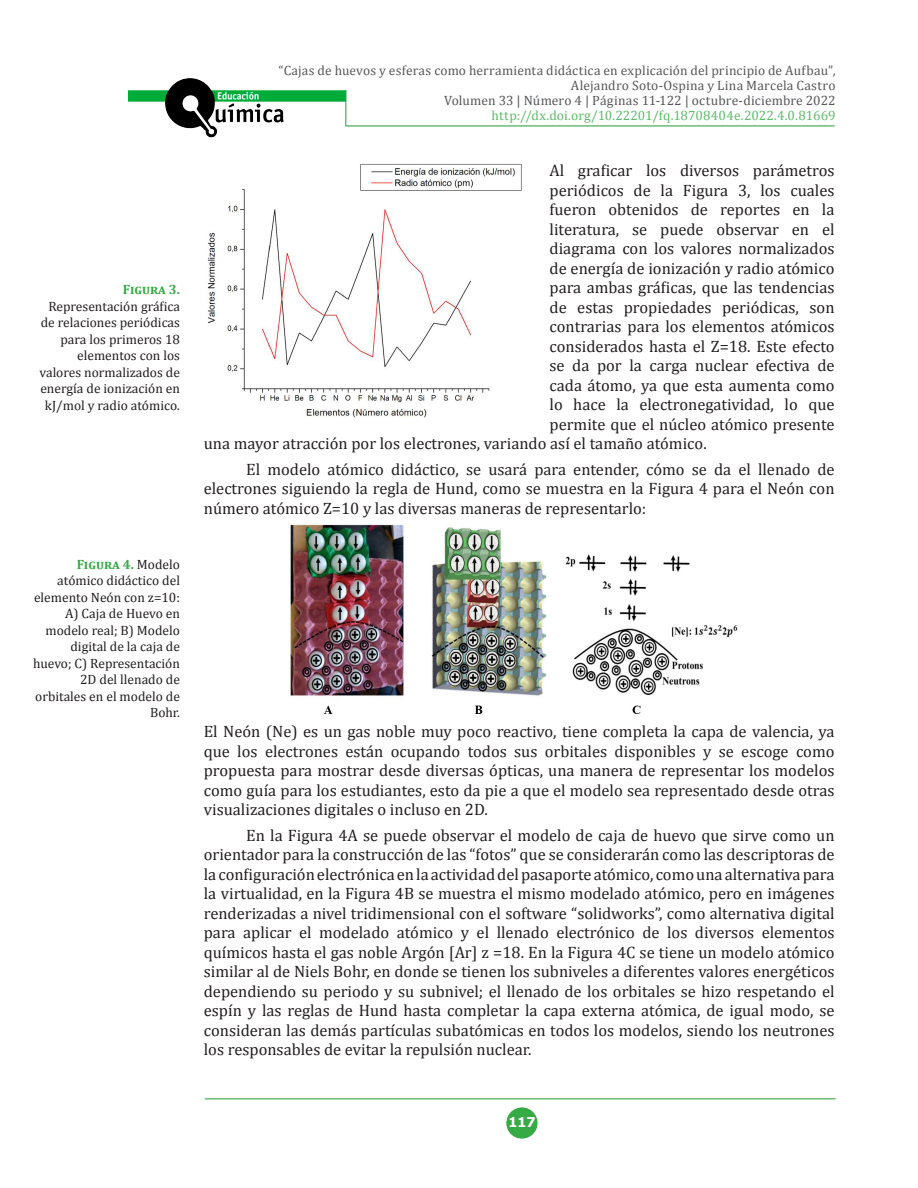
<style>
.page{position:relative;width:918px;height:1188px;background:#fff}
.page>*{position:absolute;margin:0;border:0;box-sizing:border-box;transform-origin:0 0}
.P-San{font:16.5px/19.5px "Cambria";color:#231f20;text-align:justify}
.P-SinSan{font:16.5px/19.5px "Cambria";color:#231f20;text-align:justify}
.PieImg{font:13.5px/16.5px "Cambria";color:#231f20;text-align:right}
.t1{font:13.5px/15px "Cambria";letter-spacing:.01em;color:#57585a;text-align:right}
.t2{font:13.5px "Cambria";color:#5ebb6a}
.t3{font:700 13.5px "Verdana";color:#fff}
.s1{font-weight:700;color:#36aa45}
</style>
<div class="page">
<img style="left:128px;top:78px;width:217px;height:59px">
<hr style="left:345px;top:125px;width:491px;height:2px;background:#85c38d">
<hr style="left:346px;top:126px;width:489px;height:1px;background:#36aa45">
<hr style="left:345px;top:89px;width:2px;height:38px;background:#231f20;opacity:.44">
<hr style="left:346px;top:90px;width:1px;height:36px;background:#36aa45">
<div style="left:506px;top:1107px;width:32px;height:32px;background:#36aa45;border-radius:50%"></div>
<div style="left:505px;top:1107px;width:33px;height:33px;border:1px solid #fff;border-radius:50%"></div>
<hr style="left:204px;top:1098px;width:632px;height:2px;background:#76be7f">
<hr style="left:205px;top:1099px;width:631px;height:1px;background:#36aa45">
<img style="left:207px;top:163px;width:315px;height:255px">
<img style="left:290px;top:524px;width:448px;height:190px">
<p class="PieImg" style="left:40px;top:281px;width:142px"><span class="s1">Figura 3.<br></span>Representación gráfica de relaciones periódicas para los primeros 18 elementos con los valores normalizados de energía de ionización en kJ/mol y radio atómico.</p>
<p class="PieImg" style="left:33px;top:556px;width:149px"><span class="s1">Figura 4.</span> Modelo atómico didáctico del elemento Neón con z=10:<br>A) Caja de Huevo en modelo real; B) Modelo digital de la caja de huevo; C) Representación<br>2D del llenado de orbitales en el modelo de<br>Bohr.</p>
<p class="t1" style="left:279px;top:63px;width:559px">“Cajas de huevos y esferas como herramienta didáctica en explicación del principio de Aufbau”,<br>Alejandro Soto-Ospina y Lina Marcela Castro<br>Volumen 33 | Número 4 | Páginas 11-122 | octubre-diciembre 2022</p>
<p class="t2" style="left:492px;top:107px;width:346px">http://dx.doi.org/10.22201/fq.18708404e.2022.4.0.81669</p>
<p class="P-SinSan" style="left:550px;top:161px;width:287px">Al graficar los diversos parámetros</p>
<p class="P-SinSan" style="left:550px;top:181px;width:286px">periódicos de la Figura 3, los cuales</p>
<p class="P-SinSan" style="left:550px;top:200px;width:286px">fueron obtenidos de reportes en la</p>
<p class="P-SinSan" style="left:550px;top:220px;width:286px">literatura, se puede observar en el</p>
<p class="P-SinSan" style="left:550px;top:239px;width:287px">diagrama con los valores normalizados</p>
<p class="P-SinSan" style="left:550px;top:259px;width:287px">de energía de ionización y radio atómico</p>
<p class="P-SinSan" style="left:550px;top:278px;width:287px">para ambas gráficas, que las tendencias</p>
<p class="P-SinSan" style="left:550px;top:298px;width:287px">de estas propiedades periódicas, son</p>
<p class="P-SinSan" style="left:550px;top:317px;width:287px">contrarias para los elementos atómicos</p>
<p class="P-SinSan" style="left:550px;top:337px;width:287px">considerados hasta el Z=18. Este efecto</p>
<p class="P-SinSan" style="left:550px;top:356px;width:286px">se da por la carga nuclear efectiva de</p>
<p class="P-SinSan" style="left:550px;top:376px;width:287px">cada átomo, ya que esta aumenta como</p>
<p class="P-SinSan" style="left:550px;top:395px;width:286px">lo hace la electronegatividad, lo que</p>
<p class="P-SinSan" style="left:550px;top:415px;width:287px">permite que el núcleo atómico presente</p>
<p class="P-SinSan" style="left:204px;top:434px;width:504px">una mayor atracción por los electrones, variando así el tamaño atómico.</p>
<p class="P-San" style="left:204px;top:460px;width:632px;text-indent:43px">El modelo atómico didáctico, se usará para entender, cómo se da el llenado de electrones siguiendo la regla de Hund, como se muestra en la Figura 4 para el Neón con número atómico Z=10 y las diversas maneras de representarlo:</p>
<p class="P-SinSan" style="left:204px;top:722px;width:632px">El Neón (Ne) es un gas noble muy poco reactivo, tiene completa la capa de valencia, ya que los electrones están ocupando todos sus orbitales disponibles y se escoge como propuesta para mostrar desde diversas ópticas, una manera de representar los modelos como guía para los estudiantes, esto da pie a que el modelo sea representado desde otras visualizaciones digitales o incluso en 2D.</p>
<p class="P-San" style="left:204px;top:826px;width:632px;text-indent:43px">En la Figura 4A se puede observar el modelo de caja de huevo que sirve como un orientador para la construcción de las “fotos” que se considerarán como las descriptoras de la configuración electrónica en la actividad del pasaporte atómico, como una alternativa para la virtualidad, en la Figura 4B se muestra el mismo modelado atómico, pero en imágenes renderizadas a nivel tridimensional con el software “solidworks”, como alternativa digital para aplicar el modelado atómico y el llenado electrónico de los diversos elementos químicos hasta el gas noble Argón [Ar] z =18. En la Figura 4C se tiene un modelo atómico similar al de Niels Bohr, en donde se tienen los subniveles a diferentes valores energéticos dependiendo su periodo y su subnivel; el llenado de los orbitales se hizo respetando el espín y las reglas de Hund hasta completar la capa externa atómica, de igual modo, se consideran las demás partículas subatómicas en todos los modelos, siendo los neutrones los responsables de evitar la repulsión nuclear.</p>
<p class="t3" style="left:508px;top:1113px;width:29px">117</p>
</div>
